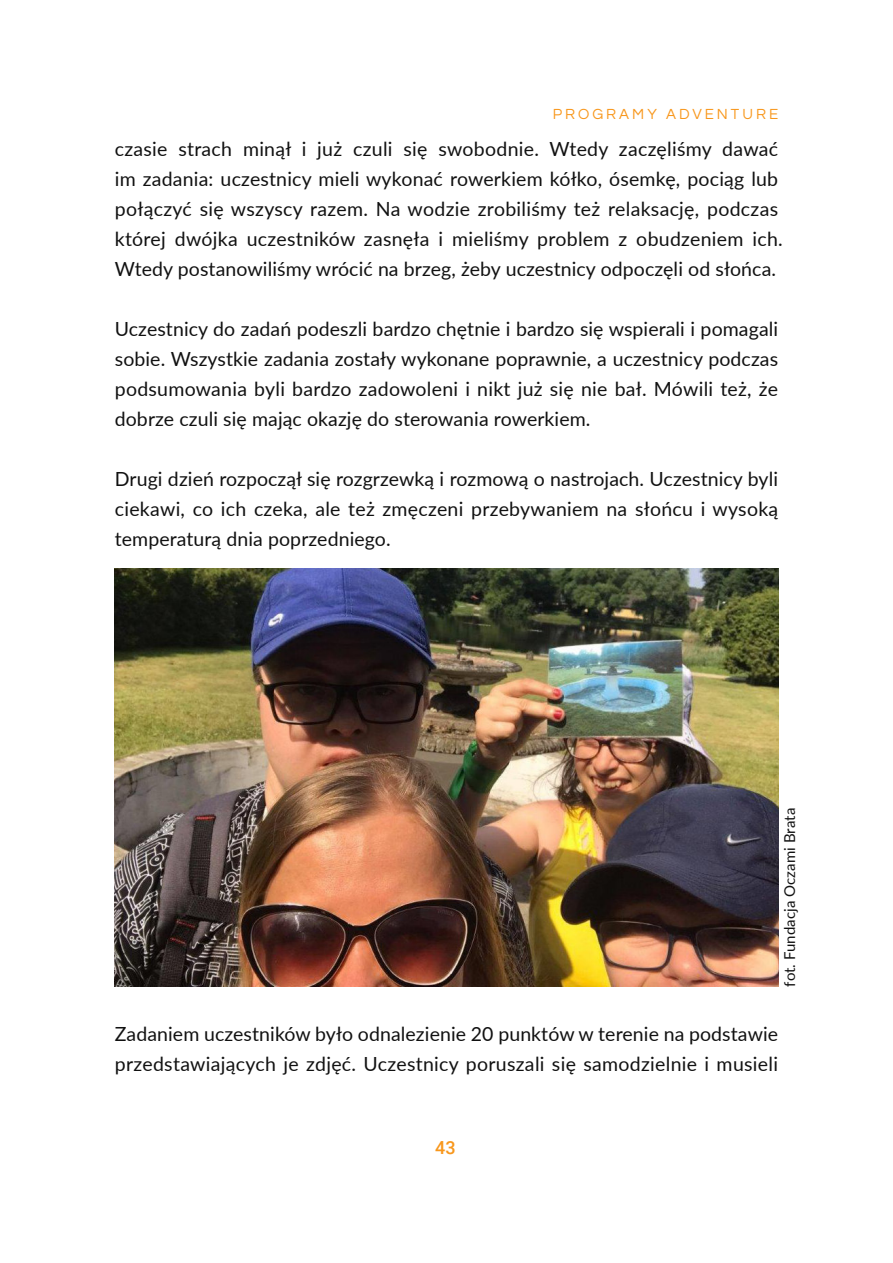
<style>
.page{position:relative;width:893px;height:1263px;background:#fff}
.page>*{position:absolute;margin:0;border:0;box-sizing:border-box;transform-origin:0 0}
.t1{font:19.5px/30px "Lato";letter-spacing:.01em;color:#111}
.t2{font:500 18px "Roboto";color:#f8971c}
.t3{font:15px "Lato";letter-spacing:.005em;color:#111}
.t4{font:15px "Questrial";letter-spacing:.2em;color:#f8971c}
</style>
<div class="page">
<img style="left:115px;top:569px;width:663px;height:417px">
<p class="t4" style="left:553px;top:106px;width:227px">PROGRAMY ADVENTURE</p>
<p class="t1" style="left:115px;top:135px;width:670px">czasie strach minął i już czuli się swobodnie. Wtedy zaczęliśmy dawać im zadania: uczestnicy mieli wykonać rowerkiem kółko, ósemkę, pociąg lub połączyć się wszyscy razem. Na wodzie zrobiliśmy też relaksację, podczas której dwójka uczestników zasnęła i mieliśmy problem z obudzeniem ich.<br>Wtedy postanowiliśmy wrócić na brzeg, żeby uczestnicy odpoczęli od słońca.</p>
<p class="t1" style="left:115px;top:315px;width:665px;text-align:justify">Uczestnicy do zadań podeszli bardzo chętnie i bardzo się wspierali i pomagali sobie. Wszystkie zadania zostały wykonane poprawnie, a uczestnicy podczas podsumowania byli bardzo zadowoleni i nikt już się nie bał. Mówili też, że dobrze czuli się mając okazję do sterowania rowerkiem.</p>
<p class="t1" style="left:115px;top:465px;width:665px;text-align:justify">Drugi dzień rozpoczął się rozgrzewką i rozmową o nastrojach. Uczestnicy byli ciekawi, co ich czeka, ale też zmęczeni przebywaniem na słońcu i wysoką temperaturą dnia poprzedniego.</p>
<p class="t3" style="left:783px;top:986px;width:180px;rotate:-90deg">fot. Fundacja Oczami Brata</p>
<p class="t1" style="left:115px;top:1020px;width:665px">Zadaniem uczestników było odnalezienie 20 punktów w terenie na podstawie przedstawiających je zdjęć. Uczestnicy poruszali się samodzielnie i musieli</p>
<p class="t2" style="left:435px;top:1140px;width:22px">43</p>
</div>
